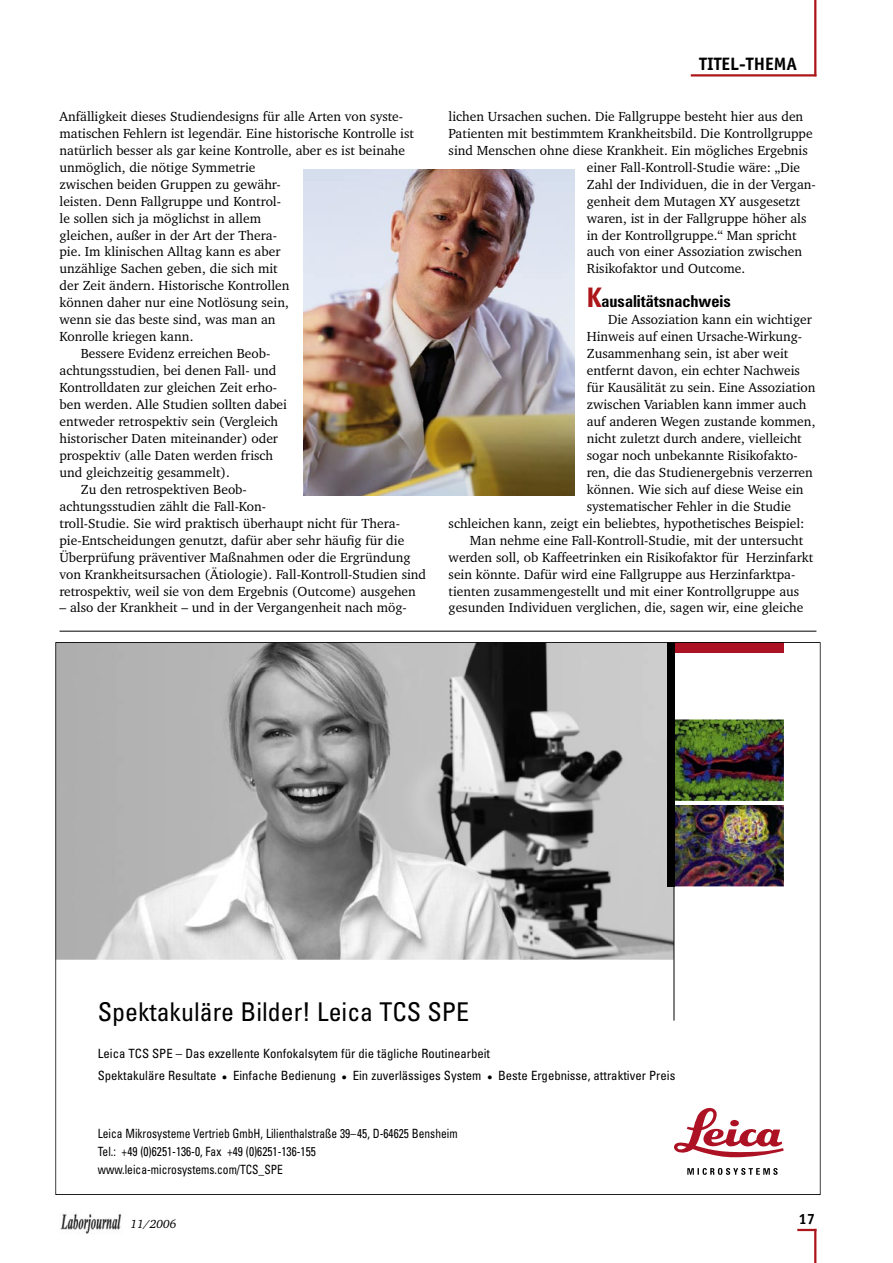
<style>
.page{position:relative;width:893px;height:1263px;background:#fff}
.page>*{position:absolute;margin:0;border:0;box-sizing:border-box;transform-origin:0 0}
.t1{font:condensed 25.8px "Univers";color:#000}
.Headline{font:700 18px "Officina Sans";color:#000}
.Fließtext{font:700 condensed 16.5px "Zurich BT";color:#000}
.t2{font:700 15px "Officina Sans";color:#000}
.Fließtext-2{font:13.5px/17px "Charter IT Cby BT";color:#000}
.t3{font:condensed 12.75px/22.5px "Univers";color:#000}
.t4{font:condensed 12.75px/18px "Univers";color:#000;scale:.9 1}
.Fließtext-3{font:italic 12px "Charter IT Cby BT";color:#000}
.s1{font-size:27px;color:#ac161b}
</style>
<div class="page">
<img style="left:60px;top:1213px;width:62px;height:21px">
<hr style="left:814px;top:1229px;width:2px;height:34px;background:#ac161b">
<svg style="left:797px;top:1229px;width:17px;height:2px"></svg>
<hr style="left:814px;top:0;width:2px;height:76px;background:#ac161b">
<hr style="left:691px;top:74px;width:125px;height:2px;background:#ac161b">
<hr style="left:60px;top:631px;width:756px;height:1px;background:#000">
<div style="left:674px;top:642px;width:110px;height:11px;background:#ad1224"></div>
<svg style="left:674px;top:1107px;width:110px;height:50px"></svg>
<svg style="left:687px;top:1168px;width:91px;height:7px"></svg>
<img style="left:675px;top:805px;width:109px;height:81px">
<img style="left:675px;top:719px;width:109px;height:82px">
<img style="left:57px;top:644px;width:617px;height:316px">
<div style="left:667px;top:642px;width:7px;height:244px;background:#000"></div>
<hr style="left:674px;top:642px;width:1px;height:378px;background:#000">
<img style="left:304px;top:169px;width:270px;height:326px">
<p class="Fließtext-2" style="left:60px;top:107px;width:356px">Anfälligkeit dieses Studiendesigns für alle Arten von syste&shy;matischen Fehlern ist legendär. Eine historische Kontrolle ist natürlich besser als gar keine Kontrolle, aber es ist beinahe unmöglich, die nötige Symmetrie<br>zwischen beiden Gruppen zu gewähr-<br>leisten. Denn Fallgruppe und Kontrol-<br>le sollen sich ja möglichst in allem<br>gleichen, außer in der Art der Thera-<br>pie. Im klinischen Alltag kann es aber<br>unzählige Sachen geben, die sich mit<br>der Zeit ändern. Historische Kontrollen<br>können daher nur eine Notlösung sein,<br>wenn sie das beste sind, was man an<br>Konrolle kriegen kann.</p>
<p class="Fließtext-2" style="left:60px;top:345px;width:229px;text-indent:21px">Bessere Evidenz erreichen Beob&shy;achtungsstudien, bei denen Fall- und Kontrolldaten zur gleichen Zeit erho&shy;ben werden. Alle Studien sollten dabei entweder retrospektiv sein (Vergleich historischer Daten miteinander) oder prospektiv (alle Daten werden frisch und gleichzeitig gesammelt).</p>
<p class="Fließtext-2" style="left:60px;top:480px;width:368px;text-indent:21px">Zu den retrospektiven Beob-<br>achtungsstudien zählt die Fall-Kon-<br>troll-Studie. Sie wird praktisch überhaupt nicht für Thera&shy;pie-Entscheidungen genutzt, dafür aber sehr häufig für die Überprüfung präventiver Maßnahmen oder die Ergründung von Krankheitsursachen (Ätiologie). Fall-Kontroll-Studien sind retrospektiv, weil sie von dem Ergebnis (Outcome) ausgehen</p>
<p class="Fließtext-2" style="left:60px;top:599px;width:349px">– also der Krankheit – und in der Vergangenheit nach mög-</p>
<p class="Headline" style="left:699px;top:53px;width:100px">TITEL-THEMA</p>
<p class="Fließtext-2" style="left:449px;top:107px;width:356px">lichen Ursachen suchen. Die Fallgruppe besteht hier aus den</p>
<p class="Fließtext-2" style="left:449px;top:124px;width:366px">Patienten mit bestimmtem Krankheitsbild. Die Kontrollgruppe</p>
<p class="Fließtext-2" style="left:449px;top:141px;width:361px">sind Menschen ohne diese Krankheit. Ein mögliches Ergebnis</p>
<p class="Fließtext-2" style="left:587px;top:158px;width:215px">einer Fall-Kontroll-Studie wäre: „Die</p>
<p class="Fließtext-2" style="left:587px;top:175px;width:231px">Zahl der Individuen, die in der Vergan-</p>
<p class="Fließtext-2" style="left:587px;top:192px;width:215px">genheit dem Mutagen XY ausgesetzt</p>
<p class="Fließtext-2" style="left:587px;top:209px;width:221px">waren, ist in der Fallgruppe höher als</p>
<p class="Fließtext-2" style="left:587px;top:226px;width:211px">in der Kontrollgruppe.“ Man spricht</p>
<p class="Fließtext-2" style="left:587px;top:243px;width:217px">auch von einer Assoziation zwischen</p>
<p class="Fließtext-2" style="left:587px;top:260px;width:160px">Risikofaktor und Outcome.</p>
<p class="Fließtext" style="left:587px;top:291px;width:146px"><span class="s1">K</span>ausalitätsnachweis</p>
<p class="Fließtext-2" style="left:608px;top:311px;width:205px">Die Assoziation kann ein wichtiger</p>
<p class="Fließtext-2" style="left:587px;top:328px;width:217px">Hinweis auf einen Ursache-Wirkung-</p>
<p class="Fließtext-2" style="left:587px;top:345px;width:203px">Zusammenhang sein, ist aber weit</p>
<p class="Fließtext-2" style="left:587px;top:362px;width:215px">entfernt davon, ein echter Nachweis</p>
<p class="Fließtext-2" style="left:587px;top:379px;width:230px">für Kausälität zu sein. Eine Assoziation</p>
<p class="Fließtext-2" style="left:587px;top:396px;width:221px">zwischen Variablen kann immer auch</p>
<p class="Fließtext-2" style="left:587px;top:413px;width:230px">auf anderen Wegen zustande kommen,</p>
<p class="Fließtext-2" style="left:587px;top:430px;width:217px">nicht zuletzt durch andere, vielleicht</p>
<p class="Fließtext-2" style="left:587px;top:446px;width:213px">sogar noch unbekannte Risikofakto-</p>
<p class="Fließtext-2" style="left:587px;top:463px;width:228px">ren, die das Studienergebnis verzerren</p>
<p class="Fließtext-2" style="left:587px;top:480px;width:218px">können. Wie sich auf diese Weise ein</p>
<p class="Fließtext-2" style="left:587px;top:497px;width:206px">systematischer Fehler in die Studie</p>
<p class="Fließtext-2" style="left:449px;top:514px;width:357px">schleichen kann, zeigt ein beliebtes, hypothetisches Beispiel:</p>
<p class="Fließtext-2" style="left:449px;top:531px;width:366px;text-indent:21px">Man nehme eine Fall-Kontroll-Studie, mit der untersucht werden soll, ob Kaffeetrinken ein Risikofaktor für Herzinfarkt sein könnte. Dafür wird eine Fallgruppe aus Herzinfarktpa&shy;tienten zusammengestellt und mit einer Kontrollgruppe aus gesunden Individuen verglichen, die, sagen wir, eine gleiche</p>
<p class="t1" style="left:98px;top:995px;width:373px">Spektakuläre Bilder! Leica TCS SPE</p>
<p class="t3" style="left:98px;top:1042px;width:579px">Leica TCS SPE – Das exzellente Konfokalsytem für die tägliche Routinearbeit<br>Spektakuläre Resultate • Einfache Bedienung • Ein zuverlässiges System • Beste Ergebnisse, attraktiver Preis</p>
<p class="t4" style="left:98px;top:1124px;width:401px">Leica Mikrosysteme Vertrieb GmbH, Lilienthalstraße 39–45, D-64625 Bensheim<br>Tel.: +49 (0)6251-136-0, Fax +49 (0)6251-136-155 www.leica-microsystems.com/TCS_SPE</p>
<p class="Fließtext-3" style="left:131px;top:1216px;width:47px">11/2006</p>
<p class="t2" style="left:798px;top:1209px;width:18px">17</p>
</div>
